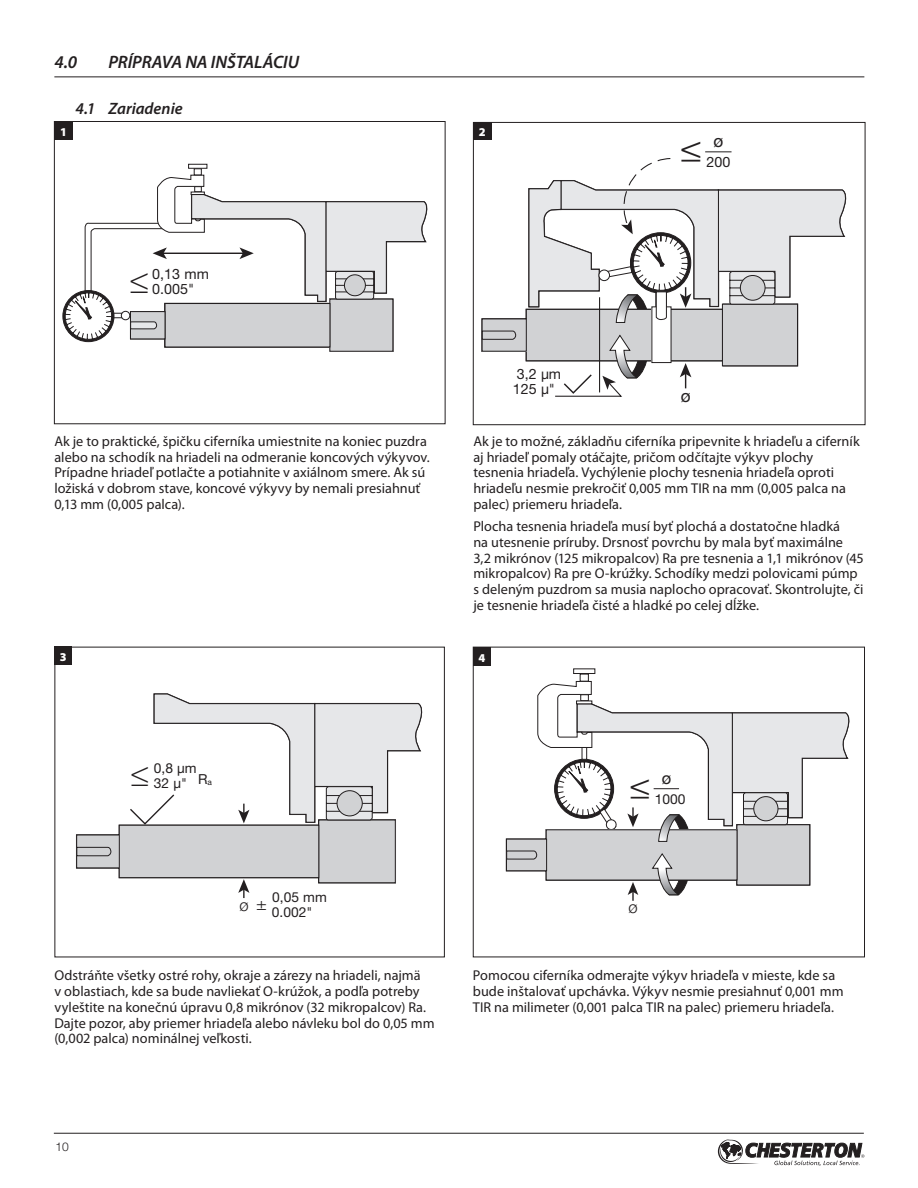
<style>
.page{position:relative;width:918px;height:1188px;background:#fff}
.page>*{position:absolute;margin:0;border:0;box-sizing:border-box;transform-origin:0 0}
.t1{font:300 37.2px "Helvetica Neue CE";color:#231f20}
.t2{font:300 condensed 37.2px "Myriad Pro";color:#231f20}
.t3{font:300 condensed 35.85px "Myriad Pro";color:#231f20}
.t4{font:300 35.85px "Helvetica Neue CE";color:#231f20}
.t5{font:italic 600 18px "Myriad Pro";letter-spacing:-.01em;color:#231f20}
.t6{font:17.25px "Helvetica Neue";color:#231f20}
.t7{font:italic 600 16.5px "Myriad Pro";color:#231f20}
.t8{font:300 16.5px "Helvetica Neue CE";color:#231f20}
.t9{font:16.5px "Helvetica Neue";color:#231f20}
.t10{font:14.4px "Helvetica Neue CE";color:#231f20}
.t11{font:14.25px/15.8px "Myriad Pro";letter-spacing:.005em;color:#231f20}
.t12{font:14.25px "Helvetica Neue CE";color:#231f20}
.t13{font:14.25px "Helvetica Neue";color:#231f20}
.t14{font:13.8px "Helvetica Neue CE";color:#231f20}
.t15{font:13.8px "Helvetica Neue";color:#231f20}
.t16{font:900 12px "Myriad Pro";color:#fff}
.t17{font:300 12px "Helvetica Neue LT Std";color:#231f20}
.s1{font-size:18px}
</style>
<div class="page">
<hr style="left:54px;top:1133px;width:810px;height:1px;background:#231f20">
<svg style="left:718px;top:1139px;width:146px;height:27px"></svg>
<hr style="left:54px;top:76px;width:810px;height:1px;background:#231f20">
<div style="left:473px;top:122px;width:18px;height:18px;background:#231f20"></div>
<svg style="left:481px;top:151px;width:365px;height:246px"></svg>
<div style="left:473px;top:122px;width:392px;height:303px;border:1px solid #231f20"></div>
<svg style="left:64px;top:164px;width:363px;height:188px"></svg>
<div style="left:54px;top:121px;width:392px;height:303px;border:1px solid #231f20"></div>
<div style="left:54px;top:122px;width:19px;height:18px;background:#231f20"></div>
<svg style="left:76px;top:824px;width:320px;height:60px"></svg>
<div style="left:76px;top:835px;width:46px;height:33px;background:#d1d2d4"></div>
<div style="left:319px;top:820px;width:76px;height:63px;background:#d1d2d4"></div>
<div style="left:318px;top:820px;width:78px;height:63px;border:1px solid #231f20"></div>
<svg style="left:76px;top:824px;width:36px;height:32px"></svg>
<div style="left:119px;top:825px;width:200px;height:53px;background:#d1d2d4"></div>
<div style="left:119px;top:825px;width:200px;height:53px;border:1px solid #231f20"></div>
<svg style="left:238px;top:879px;width:11px;height:19px"></svg>
<svg style="left:129px;top:693px;width:293px;height:133px"></svg>
<div style="left:54px;top:647px;width:18px;height:18px;background:#231f20"></div>
<div style="left:573px;top:669px;width:22px;height:5px;border:1px solid #231f20"></div>
<div style="left:580px;top:674px;width:9px;height:8px;background:#fff;border:1px solid #231f20"></div>
<svg style="left:506px;top:681px;width:343px;height:220px"></svg>
<div style="left:473px;top:647px;width:392px;height:310px;border:1px solid #231f20"></div>
<div style="left:473px;top:648px;width:18px;height:18px;background:#231f20"></div>
<p class="t5" style="left:54px;top:50px;width:24px">4.0</p>
<p class="t5" style="left:108px;top:50px;width:192px">PRÍPRAVA NA INŠTALÁCIU</p>
<p class="t7" style="left:75px;top:98px;width:109px">4.1 Zariadenie</p>
<p class="t16" style="left:60px;top:124px;width:8px">1</p>
<p class="t10" style="left:152px;top:265px;width:58px">0,13 mm</p>
<h1 class="t2" style="left:128px;top:261px;width:24px">≤</h1>
<p class="t10" style="left:152px;top:281px;width:43px">0.005"</p>
<p class="t11" style="left:54px;top:433px;width:377px">Ak je to praktické, špičku ciferníka umiestnite na koniec puzdra alebo na schodík na hriadeli na odmeranie koncových výkyvov.<br>Prípadne hriadeľ potlačte a potiahnite v axiálnom smere. Ak sú ložiská v dobrom stave, koncové výkyvy by nemali presiahnuť 0,13 mm (0,005 palca).</p>
<p class="t16" style="left:60px;top:649px;width:8px">3</p>
<p class="t14" style="left:154px;top:760px;width:44px">0,8 µm</p>
<h2 class="t3" style="left:129px;top:755px;width:23px">≤</h2>
<p class="t14" style="left:198px;top:771px;width:15px">R<sub>a</sub></p>
<p class="t14" style="left:154px;top:774px;width:35px">32 µ"</p>
<p class="t14" style="left:272px;top:889px;width:56px">0,05 mm</p>
<p class="t8" style="left:239px;top:895px;width:29px">ø <span class="s1">±</span></p>
<p class="t14" style="left:272px;top:904px;width:42px">0.002"</p>
<p class="t16" style="left:479px;top:124px;width:8px">2</p>
<p class="t12" style="left:517px;top:365px;width:46px">3,2 µm</p>
<p class="t12" style="left:513px;top:380px;width:44px">125 µ"</p>
<p class="t6" style="left:714px;top:131px;width:11px">ø</p>
<h1 class="t1" style="left:680px;top:125px;width:24px">≤</h1>
<p class="t13" style="left:707px;top:154px;width:25px">200</p>
<p class="t6" style="left:681px;top:385px;width:11px">ø</p>
<p class="t11" style="left:473px;top:433px;width:388px">Ak je to možné, základňu ciferníka pripevnite k hriadeľu a ciferník aj hriadeľ pomaly otáčajte, pričom odčítajte výkyv plochy tesnenia hriadeľa. Vychýlenie plochy tesnenia hriadeľa oproti hriadeľu nesmie prekročiť 0,005 mm TIR na mm (0,005 palca na palec) priemeru hriadeľa.</p>
<p class="t11" style="left:473px;top:518px;width:392px">Plocha tesnenia hriadeľa musí byť plochá a dostatočne hladká<br>na utesnenie príruby. Drsnosť povrchu by mala byť maximálne 3,2 mikrónov (125 mikropalcov) Ra pre tesnenia a 1,1 mikrónov (45 mikropalcov) Ra pre O-krúžky. Schodíky medzi polovicami púmp s deleným puzdrom sa musia naplocho opracovať. Skontrolujte, či je tesnenie hriadeľa čisté a hladké po celej dĺžke.</p>
<p class="t16" style="left:478px;top:649px;width:8px">4</p>
<p class="t9" style="left:662px;top:769px;width:11px">ø</p>
<h2 class="t4" style="left:629px;top:763px;width:23px">≤</h2>
<p class="t15" style="left:655px;top:790px;width:32px">1000</p>
<p class="t8" style="left:629px;top:897px;width:11px">ø</p>
<p class="t11" style="left:54px;top:967px;width:382px">Odstráňte všetky ostré rohy, okraje a zárezy na hriadeli, najmä<br>v oblastiach, kde sa bude navliekať O-krúžok, a podľa potreby vyleštite na konečnú úpravu 0,8 mikrónov (32 mikropalcov) Ra.<br>Dajte pozor, aby priemer hriadeľa alebo návleku bol do 0,05 mm (0,002 palca) nominálnej veľkosti.</p>
<p class="t11" style="left:473px;top:967px;width:372px">Pomocou ciferníka odmerajte výkyv hriadeľa v mieste, kde sa bude inštalovať upchávka. Výkyv nesmie presiahnuť 0,001 mm<br>TIR na milimeter (0,001 palca TIR na palec) priemeru hriadeľa.</p>
<p class="t17" style="left:56px;top:1139px;width:15px">10</p>
</div>
